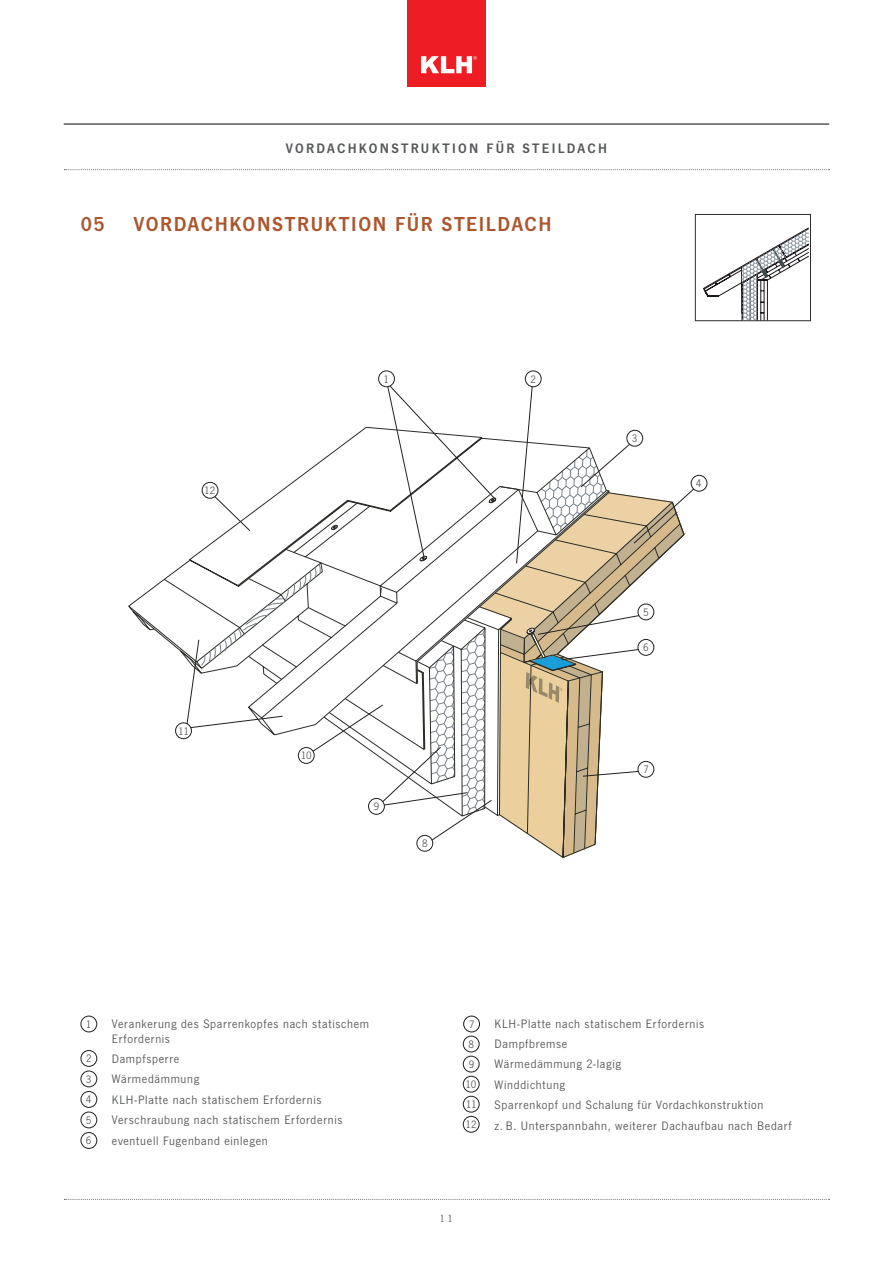
<style>
.page{position:relative;width:893px;height:1263px;background:#fff}
.page>*{position:absolute;margin:0;border:0;box-sizing:border-box;transform-origin:0 0}
.überschrift_1{font:600 21px "News Got T";letter-spacing:.075em;color:#ab562d}
.rubriken{font:600 14.25px "News Got T";letter-spacing:.16em;color:#57585a}
.beschreibungen_dünn{font:12.75px "News Got T";letter-spacing:.055em;color:#57585a}
.t1{font:11.25px "News Got T";letter-spacing:-.015em;color:#57585a}
.t2{font:11.1px "Amasis MT Pro";color:#57585a}
</style>
<div class="page">
<svg style="left:128px;top:567px;width:52px;height:84px"></svg>
<svg style="left:186px;top:381px;width:508px;height:477px"></svg>
<div style="left:695px;top:214px;width:116px;height:107px;border:1px solid #2a2d28"></div>
<svg style="left:703px;top:228px;width:106px;height:93px"></svg>
<div style="left:638px;top:604px;width:16px;height:16px;background:#fff;border-radius:50%"></div>
<div style="left:638px;top:604px;width:16px;height:16px;border:1px solid #231f20;border-radius:50%"></div>
<div style="left:81px;top:1112px;width:16px;height:16px;border:1px solid #231f20;border-radius:50%"></div>
<div style="left:417px;top:835px;width:16px;height:16px;background:#fff;border-radius:50%"></div>
<div style="left:417px;top:835px;width:16px;height:16px;border:1px solid #231f20;border-radius:50%"></div>
<div style="left:463px;top:1036px;width:16px;height:16px;border:1px solid #231f20;border-radius:50%"></div>
<div style="left:638px;top:761px;width:16px;height:16px;background:#fff;border-radius:50%"></div>
<div style="left:638px;top:761px;width:16px;height:16px;border:1px solid #231f20;border-radius:50%"></div>
<div style="left:463px;top:1016px;width:17px;height:16px;border:1px solid #231f20;border-radius:50%"></div>
<div style="left:638px;top:639px;width:16px;height:16px;background:#fff;border-radius:50%"></div>
<div style="left:638px;top:639px;width:16px;height:16px;border:1px solid #231f20;border-radius:50%"></div>
<div style="left:81px;top:1132px;width:16px;height:16px;border:1px solid #231f20;border-radius:50%"></div>
<div style="left:691px;top:475px;width:16px;height:16px;background:#fff;border-radius:50%"></div>
<div style="left:691px;top:475px;width:16px;height:16px;border:1px solid #231f20;border-radius:50%"></div>
<div style="left:81px;top:1091px;width:16px;height:16px;border:1px solid #231f20;border-radius:50%"></div>
<div style="left:627px;top:430px;width:16px;height:16px;background:#fff;border-radius:50%"></div>
<div style="left:627px;top:430px;width:16px;height:16px;border:1px solid #231f20;border-radius:50%"></div>
<div style="left:81px;top:1071px;width:16px;height:16px;border:1px solid #231f20;border-radius:50%"></div>
<div style="left:379px;top:371px;width:15px;height:16px;background:#fff;border-radius:50%"></div>
<div style="left:378px;top:371px;width:17px;height:16px;border:1px solid #231f20;border-radius:50%"></div>
<div style="left:81px;top:1016px;width:16px;height:16px;border:1px solid #231f20;border-radius:50%"></div>
<div style="left:525px;top:371px;width:16px;height:16px;background:#fff;border-radius:50%"></div>
<div style="left:525px;top:371px;width:16px;height:16px;border:1px solid #231f20;border-radius:50%"></div>
<div style="left:81px;top:1050px;width:16px;height:16px;border:1px solid #231f20;border-radius:50%"></div>
<div style="left:368px;top:798px;width:16px;height:16px;background:#fff;border-radius:50%"></div>
<div style="left:368px;top:798px;width:16px;height:16px;border:1px solid #231f20;border-radius:50%"></div>
<div style="left:463px;top:1056px;width:16px;height:16px;border:1px solid #231f20;border-radius:50%"></div>
<div style="left:298px;top:747px;width:16px;height:16px;background:#fff;border-radius:50%"></div>
<div style="left:298px;top:747px;width:16px;height:16px;border:1px solid #231f20;border-radius:50%"></div>
<div style="left:463px;top:1076px;width:16px;height:16px;border:1px solid #231f20;border-radius:50%"></div>
<div style="left:176px;top:723px;width:15px;height:16px;background:#fff;border-radius:50%"></div>
<div style="left:175px;top:723px;width:17px;height:16px;border:1px solid #231f20;border-radius:50%"></div>
<div style="left:463px;top:1096px;width:16px;height:16px;border:1px solid #231f20;border-radius:50%"></div>
<div style="left:202px;top:482px;width:16px;height:16px;background:#fff;border-radius:50%"></div>
<div style="left:202px;top:482px;width:16px;height:16px;border:1px solid #231f20;border-radius:50%"></div>
<div style="left:463px;top:1116px;width:16px;height:16px;border:1px solid #231f20;border-radius:50%"></div>
<svg style="left:64px;top:1199px;width:766px;height:1px"></svg>
<hr style="left:64px;top:123px;width:765px;height:2px;background:#57585a">
<svg style="left:64px;top:169px;width:766px;height:1px"></svg>
<div style="left:407px;top:0;width:79px;height:86px;background:#ee1d23"></div>
<svg style="left:421px;top:56px;width:56px;height:17px"></svg>
<p class="rubriken" style="left:286px;top:140px;width:322px">VORDACHKONSTRUKTION FÜR STEILDACH</p>
<p class="überschrift_1" style="left:81px;top:212px;width:25px">05</p>
<p class="überschrift_1" style="left:134px;top:212px;width:419px">VORDACHKONSTRUKTION FÜR STEILDACH</p>
<p class="t1" style="left:204px;top:484px;width:13px">12</p>
<p class="t1" style="left:384px;top:373px;width:7px">1</p>
<p class="t1" style="left:178px;top:725px;width:12px">11</p>
<p class="t1" style="left:301px;top:749px;width:12px">10</p>
<p class="t1" style="left:374px;top:800px;width:7px">9</p>
<p class="t1" style="left:422px;top:837px;width:7px">8</p>
<p class="t1" style="left:530px;top:373px;width:7px">2</p>
<p class="t1" style="left:632px;top:432px;width:7px">3</p>
<p class="t1" style="left:696px;top:477px;width:7px">4</p>
<p class="t1" style="left:643px;top:606px;width:7px">5</p>
<p class="t1" style="left:643px;top:641px;width:7px">6</p>
<p class="t1" style="left:643px;top:763px;width:7px">7</p>
<p class="t1" style="left:86px;top:1018px;width:7px">1</p>
<p class="beschreibungen_dünn" style="left:112px;top:1016px;width:259px">Verankerung des Sparrenkopfes nach statischem</p>
<p class="beschreibungen_dünn" style="left:112px;top:1031px;width:60px">Erfordernis</p>
<p class="t1" style="left:469px;top:1018px;width:7px">7</p>
<p class="t1" style="left:468px;top:1038px;width:7px">8</p>
<p class="beschreibungen_dünn" style="left:495px;top:1016px;width:211px">KLH-Platte nach statischem Erfordernis</p>
<p class="beschreibungen_dünn" style="left:495px;top:1037px;width:74px">Dampfbremse</p>
<p class="t1" style="left:86px;top:1052px;width:7px">2</p>
<p class="beschreibungen_dünn" style="left:112px;top:1052px;width:69px">Dampfsperre</p>
<p class="t1" style="left:86px;top:1073px;width:7px">3</p>
<p class="beschreibungen_dünn" style="left:112px;top:1072px;width:89px">Wärmedämmung</p>
<p class="t1" style="left:86px;top:1093px;width:7px">4</p>
<p class="beschreibungen_dünn" style="left:112px;top:1092px;width:211px">KLH-Platte nach statischem Erfordernis</p>
<p class="t1" style="left:469px;top:1058px;width:7px">9</p>
<p class="t1" style="left:466px;top:1078px;width:12px">10</p>
<p class="t1" style="left:466px;top:1098px;width:12px">11</p>
<p class="beschreibungen_dünn" style="left:495px;top:1057px;width:128px">Wärmedämmung 2-lagig</p>
<p class="beschreibungen_dünn" style="left:495px;top:1077px;width:72px">Winddichtung</p>
<p class="beschreibungen_dünn" style="left:495px;top:1098px;width:270px">Sparrenkopf und Schalung für Vordachkonstruktion</p>
<p class="t1" style="left:86px;top:1114px;width:7px">5</p>
<p class="t1" style="left:86px;top:1134px;width:7px">6</p>
<p class="beschreibungen_dünn" style="left:112px;top:1113px;width:232px">Verschraubung nach statischem Erfordernis</p>
<p class="beschreibungen_dünn" style="left:112px;top:1133px;width:157px">eventuell Fugenband einlegen</p>
<p class="t1" style="left:465px;top:1118px;width:13px">12</p>
<p class="beschreibungen_dünn" style="left:495px;top:1118px;width:298px">z. B. Unterspannbahn, weiterer Dachaufbau nach Bedarf</p>
<p class="t2" style="left:440px;top:1211px;width:15px">11</p>
</div>
